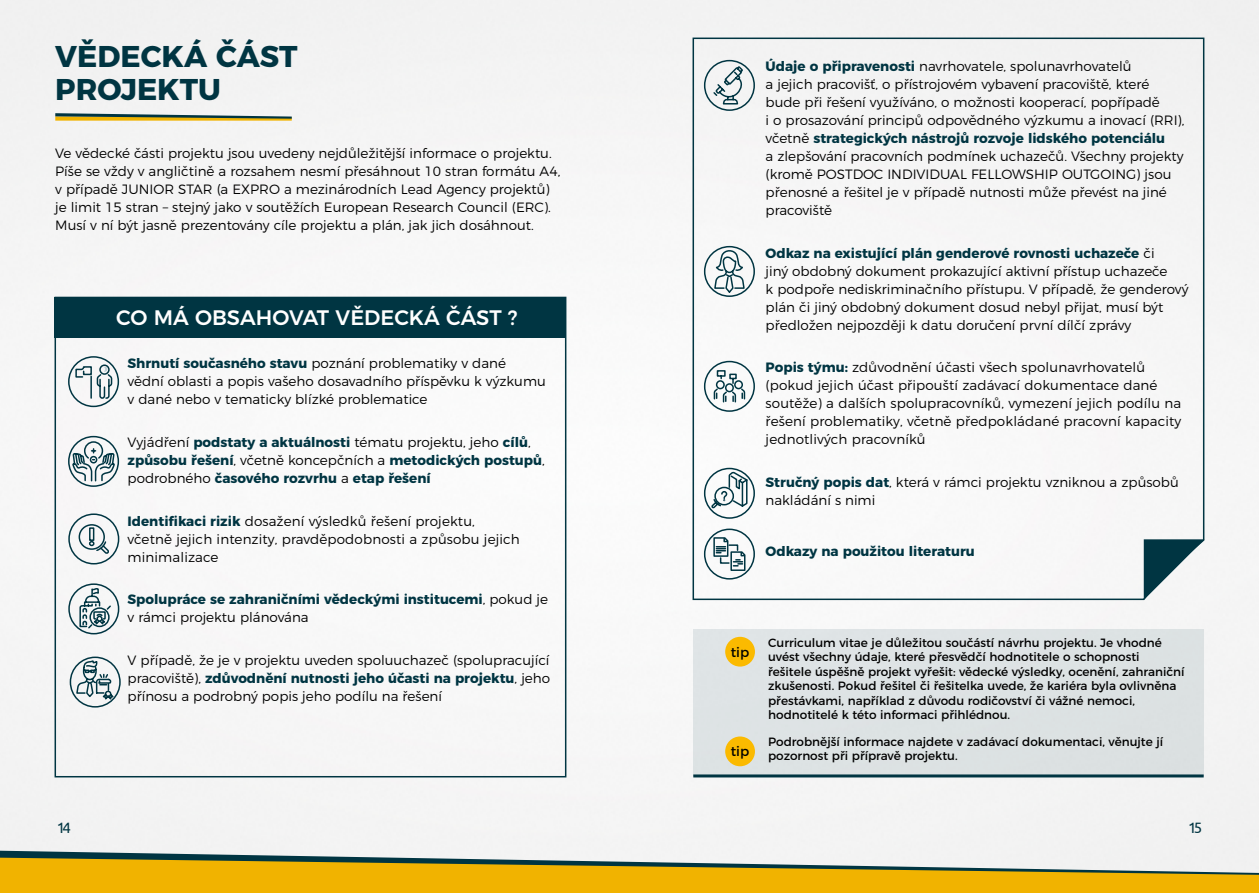
<style>
.page{position:relative;width:1259px;height:893px;background:#fff}
.page>*{position:absolute;margin:0;border:0;box-sizing:border-box;transform-origin:0 0}
.t1{font:700 30px/32.4px "Montserrat";color:#003542}
.t2{font:500 21px "Montserrat";color:#fff}
.t3{font:15px "Ubuntu";color:#003542}
.t4{font:300 13.5px/18px "Montserrat";color:#000}
.t5{font:700 13.5px/18px "Montserrat";color:#003542}
.t6{font:13.5px "Montserrat";color:#000}
.t7{font:12px/14.4px "Montserrat";color:#000}
.s1{font-weight:700;color:#003542}
.s2{font-weight:300;color:#000}
</style>
<div class="page">
<div style="left:0;top:0;width:1259px;height:850px;background:#f6f6f6"></div>
<div style="left:0;top:875px;width:1259px;height:18px;background:#f1b300"></div>
<svg style="left:0;top:850px;width:1259px;height:25px"></svg>
<svg style="left:55px;top:113px;width:237px;height:8px"></svg>
<div style="left:68px;top:356px;width:51px;height:51px;border:2px solid #003542;border-radius:50%"></div>
<div style="left:68px;top:436px;width:51px;height:51px;border:2px solid #003542;border-radius:50%"></div>
<div style="left:68px;top:513px;width:51px;height:51px;border:2px solid #003542;border-radius:50%"></div>
<div style="left:68px;top:583px;width:51px;height:51px;border:2px solid #003542;border-radius:50%"></div>
<div style="left:70px;top:657px;width:51px;height:51px;border:2px solid #003542;border-radius:50%"></div>
<svg style="left:75px;top:364px;width:38px;height:36px"></svg>
<svg style="left:78px;top:523px;width:33px;height:32px"></svg>
<svg style="left:79px;top:586px;width:33px;height:44px"></svg>
<svg style="left:75px;top:659px;width:41px;height:43px"></svg>
<svg style="left:72px;top:440px;width:43px;height:42px"></svg>
<div style="left:692px;top:37px;width:513px;height:564px;background:#f7f6f7"></div>
<svg style="left:1143px;top:539px;width:61px;height:61px"></svg>
<div style="left:55px;top:297px;width:511px;height:40px;background:#003542"></div>
<div style="left:693px;top:629px;width:510px;height:147px;background:#dde3e4"></div>
<hr style="left:693px;top:774px;width:510px;height:3px;background:#003542">
<div style="left:725px;top:637px;width:30px;height:30px;background:#fbba00;border-radius:50%"></div>
<div style="left:725px;top:736px;width:30px;height:30px;background:#fbba00;border-radius:50%"></div>
<h1 class="t1" style="left:55px;top:38px;width:244px">VĚDECKÁ ČÁST<br>PROJEKTU</h1>
<p class="t4" style="left:55px;top:143px;width:506px">Ve vědecké části projektu jsou uvedeny nejdůležitější informace o projektu.<br>Píše se vždy v angličtině a rozsahem nesmí přesáhnout 10 stran formátu A4, v případě JUNIOR STAR (a EXPRO a mezinárodních Lead Agency projektů) je limit 15 stran – stejný jako v soutěžích European Research Council (ERC).<br>Musí v ní být jasně prezentovány cíle projektu a plán, jak jich dosáhnout.</p>
<h2 class="t2" style="left:116px;top:301px;width:403px">CO MÁ OBSAHOVAT VĚDECKÁ ČÁST ?</h2>
<p class="t4" style="left:128px;top:353px;width:420px"><span class="s1">Shrnutí současného stavu</span> poznání problematiky v dané<br>vědní oblasti a popis vašeho dosavadního příspěvku k výzkumu v dané nebo v tematicky blízké problematice</p>
<p class="t5" style="left:128px;top:432px;width:419px"><span class="s2">Vyjádření</span> podstaty a aktuálnosti <span class="s2">tématu projektu, jeho</span> cílů<span class="s2">, </span>způsobu řešení<span class="s2">, včetně koncepčních a</span> metodických postupů<span class="s2">, podrobného</span> časového rozvrhu <span class="s2">a</span> etap řešení</p>
<p class="t4" style="left:128px;top:511px;width:394px"><span class="s1">Identifikaci rizik</span> dosažení výsledků řešení projektu, včetně jejich intenzity, pravděpodobnosti a způsobu jejich minimalizace</p>
<p class="t5" style="left:128px;top:590px;width:422px">Spolupráce se zahraničními vědeckými institucemi<span class="s2">, pokud je v rámci projektu plánována</span></p>
<p class="t4" style="left:128px;top:650px;width:424px;text-align:justify">V případě, že je v projektu uveden spoluuchazeč (spolupracující pracoviště), <span class="s1">zdůvodnění nutnosti jeho účasti na projektu</span>, jeho přínosu a podrobný popis jeho podílu na řešení</p>
<p class="t4" style="left:765px;top:56px;width:420px"><span class="s1">Údaje o připravenosti</span> navrhovatele, spolunavrhovatelů<br>a jejich pracovišť, o přístrojovém vybavení pracoviště, které bude při řešení využíváno, o možnosti kooperací, popřípadě<br>i o prosazování principů odpovědného výzkumu a inovací (RRI), včetně <span class="s1">strategických nástrojů rozvoje lidského potenciálu<br></span>a zlepšování pracovních podmínek uchazečů. Všechny projekty (kromě POSTDOC INDIVIDUAL FELLOWSHIP OUTGOING) jsou přenosné a řešitel je v případě nutnosti může převést na jiné pracoviště</p>
<p class="t4" style="left:765px;top:243px;width:424px"><span class="s1">Odkaz na existující plán genderové rovnosti uchazeče</span> či<br>jiný obdobný dokument prokazující aktivní přístup uchazeče<br>k podpoře nediskriminačního přístupu. V případě, že genderový plán či jiný obdobný dokument dosud nebyl přijat, musí být předložen nejpozději k datu doručení první dílčí zprávy</p>
<p class="t4" style="left:765px;top:357px;width:417px"><span class="s1">Popis týmu:</span> zdůvodnění účasti všech spolunavrhovatelů (pokud jejich účast připouští zadávací dokumentace dané soutěže) a dalších spolupracovníků, vymezení jejich podílu na řešení problematiky, včetně předpokládané pracovní kapacity jednotlivých pracovníků</p>
<p class="t4" style="left:765px;top:472px;width:415px"><span class="s1">Stručný popis dat</span>, která v rámci projektu vzniknou a způsobů nakládání s nimi</p>
<p class="t5" style="left:765px;top:541px;width:211px">Odkazy na použitou literaturu</p>
<p class="t6" style="left:731px;top:641px;width:20px">tip</p>
<p class="t6" style="left:731px;top:741px;width:20px">tip</p>
<p class="t7" style="left:768px;top:634px;width:418px">Curriculum vitae je důležitou součástí návrhu projektu. Je vhodné uvést všechny údaje, které přesvědčí hodnotitele o schopnosti řešitele úspěšně projekt vyřešit: vědecké výsledky, ocenění, zahraniční zkušenosti. Pokud řešitel či řešitelka uvede, že kariéra byla ovlivněna přestávkami, například z důvodu rodičovství či vážné nemoci, hodnotitelé k této informaci přihlédnou.</p>
<p class="t7" style="left:768px;top:734px;width:397px">Podrobnější informace najdete v zadávací dokumentaci, věnujte jí pozornost při přípravě projektu.</p>
<p class="t3" style="left:57px;top:818px;width:16px">14</p>
<p class="t3" style="left:1188px;top:818px;width:16px">15</p>
</div>
